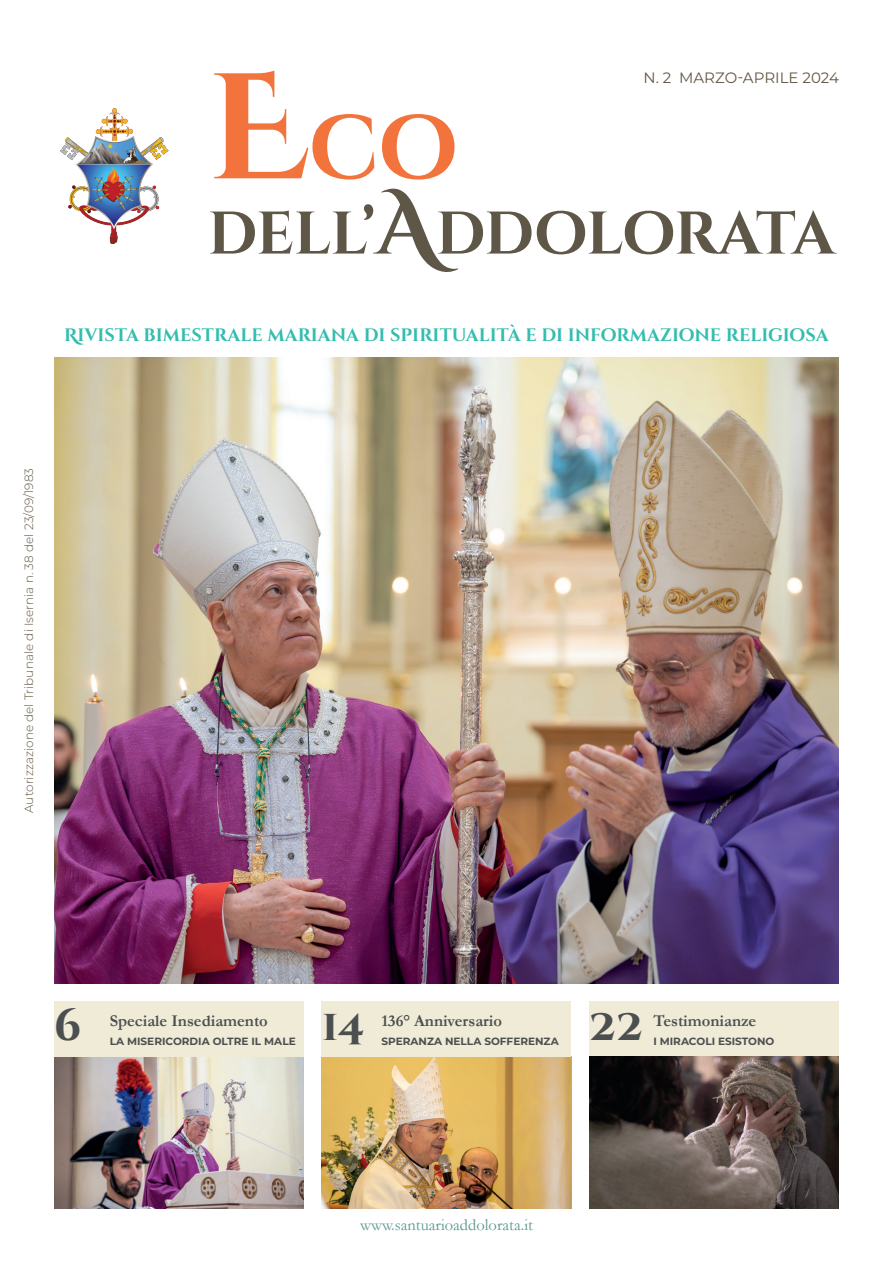
<style>
.page{position:relative;width:893px;height:1263px;background:#fff}
.page>*{position:absolute;margin:0;border:0;box-sizing:border-box;transform-origin:0 0}
.t1{font:700 90px "Cinzel Decorative";color:#f3733c}
.t2{font:700 60px "Cinzel Decorative";letter-spacing:-.02em;color:#5e5646}
.t3{font:700 43.5px "Cinzel Decorative";color:#4c4f50}
.t4{font:700 18px "Cinzel Decorative";color:#32bdae}
.t5{font:700 16.5px "Garamond";color:#4c4f50}
.t6{font:16.5px "Garamond";color:#59988f}
.t7{font:15px "Montserrat";color:#635642}
.t8{font:300 12px "Montserrat";letter-spacing:.005em;color:#635642}
.t9{font:700 10.5px "Montserrat";color:#4c4f50}
.s1{font-size:150px}
.s2{font-size:85.5px}
</style>
<div class="page">
<img style="left:60px;top:108px;width:109px;height:136px">
<img style="left:54px;top:358px;width:785px;height:625px">
<img style="left:54px;top:1056px;width:250px;height:153px">
<div style="left:54px;top:1001px;width:250px;height:55px;background:#efebd6"></div>
<img style="left:322px;top:1056px;width:249px;height:153px">
<div style="left:322px;top:1001px;width:249px;height:55px;background:#efebd6"></div>
<div style="left:589px;top:1001px;width:250px;height:55px;background:#efebd6"></div>
<img style="left:589px;top:1056px;width:250px;height:153px">
<h1 class="t1" style="left:208px;top:93px;width:251px"><span class="s1">E</span>co</h1>
<h2 class="t2" style="left:208px;top:196px;width:629px">dell’<span class="s2">A</span>ddolorata</h2>
<h3 class="t7" style="left:643px;top:67px;width:197px">N. 2 MARZO-APRILE 2024</h3>
<h3 class="t4" style="left:64px;top:324px;width:766px">Rivista bimestrale mariana di spiritualità e di informazione religiosa</h3>
<p class="t8" style="left:21px;top:813px;width:346px;rotate:-90deg">Autorizzazione del Tribunale di Isernia n. 38 del 23/09/1983</p>
<h3 class="t3" style="left:54px;top:999px;width:29px">6</h3>
<h3 class="t5" style="left:110px;top:1009px;width:160px">Speciale Insediamento</h3>
<p class="t9" style="left:110px;top:1034px;width:188px">LA MISERICORDIA OLTRE IL MALE</p>
<h3 class="t3" style="left:322px;top:999px;width:45px">14</h3>
<h3 class="t5" style="left:381px;top:1009px;width:122px">136° Anniversario</h3>
<p class="t9" style="left:381px;top:1034px;width:179px">SPERANZA NELLA SOFFERENZA</p>
<h3 class="t3" style="left:589px;top:999px;width:55px">22</h3>
<h3 class="t5" style="left:653px;top:1009px;width:104px">Testimonianze</h3>
<p class="t9" style="left:653px;top:1034px;width:123px">I MIRACOLI ESISTONO</p>
<h3 class="t6" style="left:360px;top:1214px;width:174px">www.santuarioaddolorata.it</h3>
</div>
